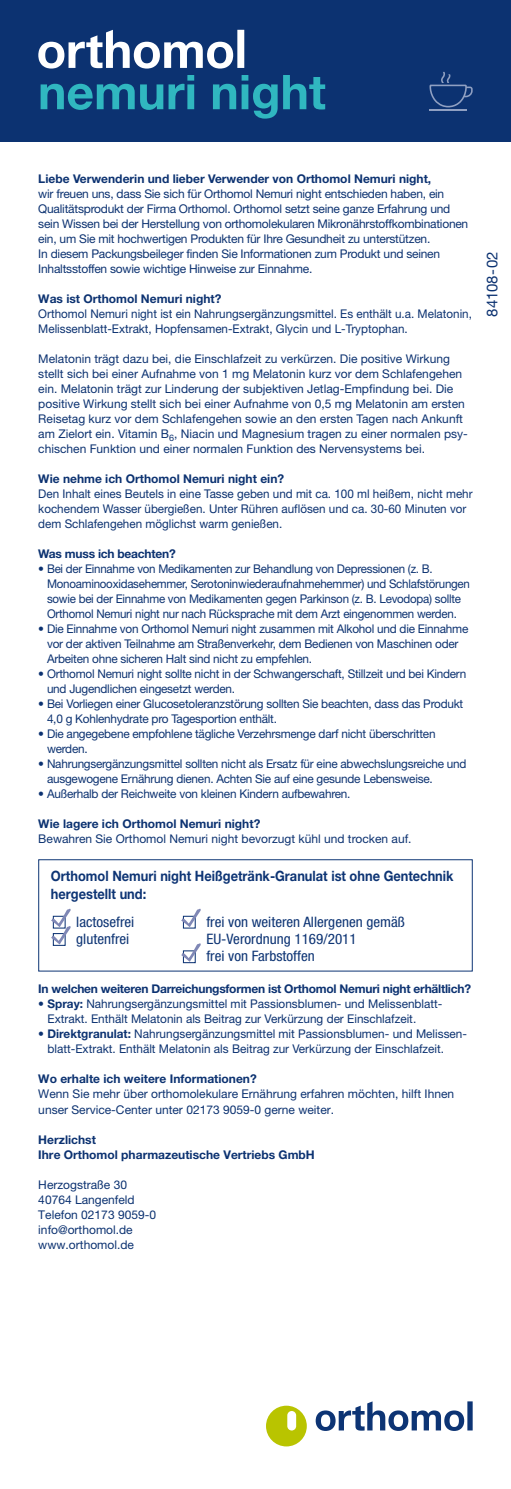
<style>
.page{position:relative;width:511px;height:1489px;background:#fff}
.page>*{position:absolute;margin:0;border:0;box-sizing:border-box;transform-origin:0 0}
.t1{font:15px "Helvetica Neue LT Pro";letter-spacing:.02em;color:#0c3271}
.t2{font:condensed 14.4px/17.2px "Helvetica Neue LT Pro";color:#0d3474;scale:1.05 1}
.t3{font:700 14.25px/18px "Helvetica Neue LT Pro";color:#0d3474;scale:.9 1}
.t4{font:12px/15px "Helvetica Neue LT Pro";letter-spacing:-.02em;color:#0c3271}
.t5{font:12px/15px "Helvetica Neue LT Pro";color:#0c3271}
.t6{font:700 12px/15px "Helvetica Neue LT Pro";color:#0c3271}
.t7{font:700 12px "Helvetica Neue LT Pro";letter-spacing:-.02em;color:#0c3271}
.s1{font-weight:700}
</style>
<div class="page">
<div style="left:0;top:0;width:510px;height:142px;background:#0c3271"></div>
<svg style="left:266px;top:1405px;width:40px;height:41px"></svg>
<svg style="left:315px;top:1401px;width:149px;height:29px"></svg>
<div style="left:467px;top:1401px;width:5px;height:29px;background:#0d3474"></div>
<hr style="left:429px;top:109px;width:37px;height:2px;background:#90a0c2">
<svg style="left:429px;top:72px;width:43px;height:35px"></svg>
<svg style="left:38px;top:30px;width:195px;height:39px"></svg>
<div style="left:237px;top:30px;width:7px;height:38px;background:#fff"></div>
<svg style="left:41px;top:75px;width:153px;height:35px"></svg>
<svg style="left:213px;top:75px;width:64px;height:44px"></svg>
<svg style="left:283px;top:75px;width:42px;height:34px"></svg>
<div style="left:38px;top:859px;width:434px;height:112px;border:1px solid #0d3474"></div>
<svg style="left:181px;top:908px;width:20px;height:19px"></svg>
<div style="left:183px;top:950px;width:12px;height:13px;border:1px solid #0d3474"></div>
<svg style="left:181px;top:943px;width:20px;height:18px"></svg>
<svg style="left:51px;top:908px;width:20px;height:36px"></svg>
<p class="t6" style="left:38px;top:171px;width:394px">Liebe Verwenderin und lieber Verwender von Orthomol Nemuri night,</p>
<p class="t4" style="left:38px;top:186px;width:431px">wir freuen uns, dass Sie sich für Orthomol Nemuri night entschieden haben, ein Qualitätsprodukt der Firma Orthomol. Orthomol setzt seine ganze Erfahrung und sein Wissen bei der Herstellung von orthomolekularen Mikronährstoffkombinationen ein, um Sie mit hochwertigen Produkten für Ihre Gesundheit zu unterstützen.<br>In diesem Packungsbeileger finden Sie Informationen zum Produkt und seinen Inhaltsstoffen sowie wichtige Hinweise zur Einnahme.</p>
<p class="t6" style="left:38px;top:291px;width:184px">Was ist Orthomol Nemuri night?</p>
<p class="t5" style="left:38px;top:306px;width:435px">Orthomol Nemuri night ist ein Nahrungsergänzungsmittel. Es enthält u.a. Melatonin,<br>Melissenblatt-Extrakt, Hopfensamen-Extrakt, Glycin und L-Tryptophan.</p>
<p class="t5" style="left:38px;top:351px;width:430px">Melatonin trägt dazu bei, die Einschlafzeit zu verkürzen. Die positive Wirkung stellt sich bei einer Aufnahme von 1 mg Melatonin kurz vor dem Schlafengehen ein. Melatonin trägt zur Linderung der subjektiven Jetlag-Empfindung bei. Die positive Wirkung stellt sich bei einer Aufnahme von 0,5 mg Melatonin am ersten Reisetag kurz vor dem Schlafengehen sowie an den ersten Tagen nach Ankunft am Zielort ein. Vitamin B<sub>6</sub>, Niacin und Magnesium tragen zu einer normalen psy&shy;chischen Funktion und einer normalen Funktion des Nervensystems bei.</p>
<p class="t6" style="left:38px;top:471px;width:247px">Wie nehme ich Orthomol Nemuri night ein?</p>
<p class="t5" style="left:38px;top:486px;width:435px">Den Inhalt eines Beutels in eine Tasse geben und mit ca. 100 ml heißem, nicht mehr kochendem Wasser übergießen. Unter Rühren auflösen und ca. 30-60 Minuten vor dem Schlafengehen möglichst warm genießen.</p>
<p class="t7" style="left:38px;top:546px;width:139px">Was muss ich beachten?</p>
<p class="t4" style="left:47px;top:561px;width:424px;text-indent:-9px">• Bei der Einnahme von Medikamenten zur Behandlung von Depressionen (z. B.<br>Monoaminooxidasehemmer, Serotoninwiederaufnahmehemmer) und Schlafstörungen sowie bei der Einnahme von Medikamenten gegen Parkinson (z. B. Levodopa) sollte Orthomol Nemuri night nur nach Rücksprache mit dem Arzt eingenommen werden.</p>
<p class="t4" style="left:47px;top:621px;width:422px;text-indent:-9px">• Die Einnahme von Orthomol Nemuri night zusammen mit Alkohol und die Einnahme vor der aktiven Teilnahme am Straßenverkehr, dem Bedienen von Maschinen oder<br>Arbeiten ohne sicheren Halt sind nicht zu empfehlen.</p>
<p class="t4" style="left:47px;top:666px;width:420px;text-indent:-9px">• Orthomol Nemuri night sollte nicht in der Schwangerschaft, Stillzeit und bei Kindern und Jugendlichen eingesetzt werden.</p>
<p class="t4" style="left:47px;top:696px;width:417px;text-indent:-9px">• Bei Vorliegen einer Glucosetoleranzstörung sollten Sie beachten, dass das Produkt<br>4,0 g Kohlenhydrate pro Tagesportion enthält.</p>
<p class="t4" style="left:47px;top:726px;width:389px;text-indent:-9px">• Die angegebene empfohlene tägliche Verzehrsmenge darf nicht überschritten werden.</p>
<p class="t4" style="left:47px;top:756px;width:420px;text-indent:-9px">• Nahrungsergänzungsmittel sollten nicht als Ersatz für eine abwechslungsreiche und ausgewogene Ernährung dienen. Achten Sie auf eine gesunde Lebensweise.</p>
<p class="t4" style="left:38px;top:786px;width:313px">• Außerhalb der Reichweite von kleinen Kindern aufbewahren.</p>
<p class="t6" style="left:38px;top:816px;width:223px">Wie lagere ich Orthomol Nemuri night?</p>
<p class="t5" style="left:38px;top:831px;width:374px">Bewahren Sie Orthomol Nemuri night bevorzugt kühl und trocken auf.</p>
<p class="t3" style="left:51px;top:867px;width:448px">Orthomol Nemuri night Heißgetränk-Granulat ist ohne Gentechnik hergestellt und:</p>
<p class="t2" style="left:206px;top:912px;width:190px">frei von weiteren Allergenen gemäß<br>EU-Verordnung 1169/2011<br>frei von Farbstoffen</p>
<p class="t2" style="left:76px;top:912px;width:57px">lactosefrei glutenfrei</p>
<p class="t7" style="left:38px;top:981px;width:434px">In welchen weiteren Darreichungsformen ist Orthomol Nemuri night erhältlich?</p>
<p class="t5" style="left:47px;top:996px;width:396px;text-indent:-9px"><span class="s1">• Spray:</span> Nahrungsergänzungsmittel mit Passionsblumen- und Melissenblatt-<br>Extrakt. Enthält Melatonin als Beitrag zur Verkürzung der Einschlafzeit.</p>
<p class="t5" style="left:47px;top:1026px;width:420px;text-indent:-9px"><span class="s1">• Direktgranulat:</span> Nahrungsergänzungsmittel mit Passionsblumen- und Melissen&shy;blatt-Extrakt. Enthält Melatonin als Beitrag zur Verkürzung der Einschlafzeit.</p>
<p class="t6" style="left:38px;top:1071px;width:220px">Wo erhalte ich weitere Informationen?</p>
<p class="t5" style="left:38px;top:1086px;width:417px">Wenn Sie mehr über orthomolekulare Ernährung erfahren möchten, hilft Ihnen unser Service-Center unter 02173 9059-0 gerne weiter.</p>
<p class="t6" style="left:38px;top:1131px;width:278px">Herzlichst<br>Ihre Orthomol pharmazeutische Vertriebs GmbH</p>
<p class="t5" style="left:38px;top:1176px;width:119px">Herzogstraße 30<br>40764 Langenfeld<br>Telefon 02173 9059-0 info@orthomol.de www.orthomol.de</p>
<p class="t1" style="left:482px;top:316px;width:67px;rotate:-90deg">84108-02</p>
</div>
